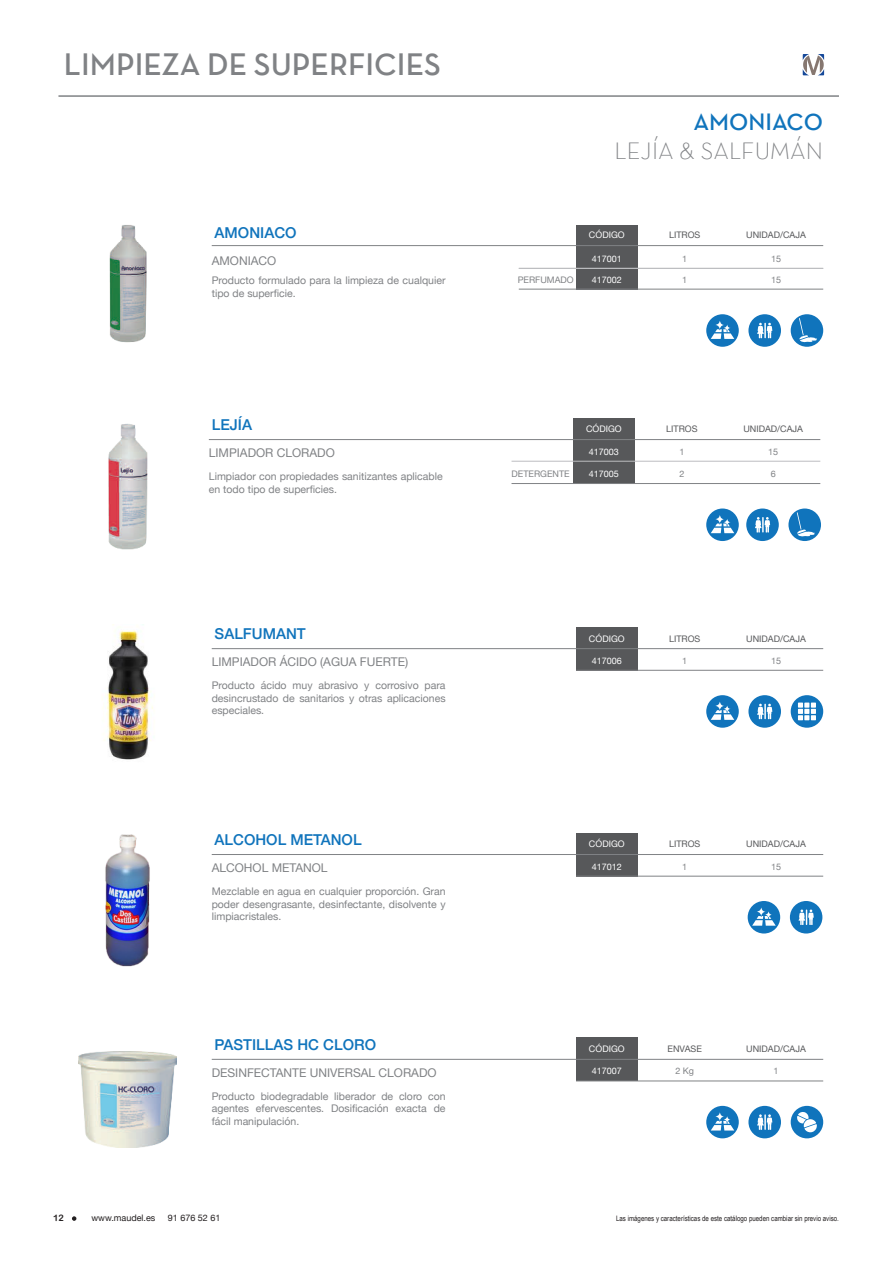
<style>
.page{position:relative;width:893px;height:1263px;background:#fff}
.page>*{position:absolute;margin:0;border:0;box-sizing:border-box;transform-origin:0 0}
.t1{font:31.5px "Neutra Text Demi SC";color:#808285}
.t2{font:24px "Neutra Text Light Alt";color:#808285}
.t3{font:24px "Neutra Text Demi SC";color:#1074bc}
.t4{font:500 15px "Helvetica Neue";color:#1074bc}
.t5{font:12px "Helvetica Neue";color:#808285}
.t6{font:10.5px/12.6px "Helvetica Neue";color:#808285;text-align:justify}
.t7{font:9px "Helvetica Neue";color:#57585a}
.t8{font:9px "Helvetica Neue";color:#fff}
.t9{font:9px "Helvetica Neue";color:#808285}
.t10{font:9px "Helvetica Neue";color:#231f20}
.t11{font:9px "Arial Rounded MT Bold";color:#231f20}
.t12{font:7.5px "Arial Narrow";color:#231f20}
.s1{color:#fff}
</style>
<div class="page">
<svg style="left:72px;top:1216px;width:4px;height:5px"></svg>
<svg style="left:803px;top:54px;width:21px;height:21px"></svg>
<hr style="left:58px;top:95px;width:781px;height:2px;background:#808285">
<div style="left:576px;top:627px;width:62px;height:44px;background:#57585a"></div>
<hr style="left:212px;top:648px;width:611px;height:1px;background:#808285">
<hr style="left:576px;top:670px;width:247px;height:1px;background:#808285">
<img style="left:104px;top:630px;width:49px;height:130px">
<div style="left:748px;top:695px;width:33px;height:33px;background:#1074bc;border-radius:50%"></div>
<svg style="left:757px;top:704px;width:15px;height:15px"></svg>
<div style="left:791px;top:695px;width:32px;height:33px;background:#1074bc;border-radius:50%"></div>
<svg style="left:798px;top:702px;width:18px;height:18px"></svg>
<div style="left:706px;top:695px;width:33px;height:33px;background:#1074bc;border-radius:50%"></div>
<svg style="left:711px;top:702px;width:23px;height:18px"></svg>
<div style="left:576px;top:833px;width:62px;height:43px;background:#57585a"></div>
<hr style="left:212px;top:854px;width:611px;height:1px;background:#808285">
<hr style="left:576px;top:876px;width:247px;height:1px;background:#808285">
<img style="left:105px;top:834px;width:45px;height:133px">
<div style="left:790px;top:901px;width:32px;height:32px;background:#1074bc;border-radius:50%"></div>
<svg style="left:798px;top:909px;width:16px;height:16px"></svg>
<div style="left:748px;top:901px;width:32px;height:32px;background:#1074bc;border-radius:50%"></div>
<svg style="left:752px;top:907px;width:24px;height:19px"></svg>
<div style="left:576px;top:1037px;width:62px;height:44px;background:#57585a"></div>
<img style="left:79px;top:1051px;width:97px;height:96px">
<hr style="left:212px;top:1059px;width:611px;height:1px;background:#808285">
<hr style="left:576px;top:1080px;width:247px;height:1px;background:#808285">
<div style="left:748px;top:1106px;width:33px;height:32px;background:#1074bc;border-radius:50%"></div>
<svg style="left:757px;top:1114px;width:15px;height:16px"></svg>
<div style="left:791px;top:1106px;width:32px;height:32px;background:#1074bc;border-radius:50%"></div>
<svg style="left:797px;top:1112px;width:20px;height:20px"></svg>
<div style="left:706px;top:1106px;width:33px;height:32px;background:#1074bc;border-radius:50%"></div>
<svg style="left:711px;top:1112px;width:23px;height:18px"></svg>
<div style="left:576px;top:225px;width:62px;height:64px;background:#57585a"></div>
<img style="left:109px;top:225px;width:38px;height:118px">
<hr style="left:212px;top:245px;width:611px;height:1px;background:#808285">
<hr style="left:519px;top:289px;width:304px;height:1px;background:#808285">
<div style="left:748px;top:314px;width:33px;height:33px;background:#1074bc;border-radius:50%"></div>
<svg style="left:757px;top:323px;width:15px;height:15px"></svg>
<div style="left:791px;top:314px;width:32px;height:33px;background:#1074bc;border-radius:50%"></div>
<svg style="left:799px;top:318px;width:18px;height:24px"></svg>
<div style="left:706px;top:314px;width:33px;height:33px;background:#1074bc;border-radius:50%"></div>
<svg style="left:711px;top:321px;width:23px;height:18px"></svg>
<hr style="left:519px;top:268px;width:304px;height:1px;background:#bcbdc0">
<div style="left:573px;top:418px;width:62px;height:65px;background:#57585a"></div>
<hr style="left:209px;top:439px;width:611px;height:1px;background:#808285">
<hr style="left:511px;top:461px;width:309px;height:1px;background:#bcbdc0">
<img style="left:108px;top:423px;width:40px;height:127px">
<div style="left:746px;top:508px;width:33px;height:33px;background:#1074bc;border-radius:50%"></div>
<svg style="left:755px;top:517px;width:15px;height:15px"></svg>
<div style="left:788px;top:508px;width:33px;height:33px;background:#1074bc;border-radius:50%"></div>
<svg style="left:797px;top:512px;width:18px;height:25px"></svg>
<svg style="left:706px;top:508px;width:33px;height:33px"></svg>
<svg style="left:711px;top:514px;width:23px;height:19px"></svg>
<hr style="left:511px;top:483px;width:309px;height:1px;background:#808285">
<h1 class="t1" style="left:64px;top:53px;width:379px">LIMPIEZA DE SUPERFICIES</h1>
<h3 class="t4" style="left:215px;top:223px;width:83px">AMONIACO</h3>
<h2 class="t3" style="left:693px;top:113px;width:131px">AMONIACO</h2>
<h2 class="t2" style="left:615px;top:142px;width:210px">LEJÍA &amp; SALFUMÁN</h2>
<p class="t8" style="left:589px;top:230px;width:37px">CÓDIGO</p>
<p class="t7" style="left:669px;top:230px;width:33px">LITROS</p>
<p class="t7" style="left:746px;top:230px;width:61px">UNIDAD/CAJA</p>
<p class="t5" style="left:212px;top:253px;width:66px">AMONIACO</p>
<p class="t8" style="left:592px;top:253px;width:32px">417001</p>
<p class="t9" style="left:682px;top:253px;width:7px">1</p>
<p class="t9" style="left:771px;top:253px;width:12px">15</p>
<p class="t6" style="left:212px;top:274px;width:235px">Producto formulado para la limpieza de cualquier tipo de superficie.</p>
<p class="t9" style="left:518px;top:274px;width:58px">PERFUMADO</p>
<p class="t8" style="left:592px;top:274px;width:32px">417002</p>
<p class="t9" style="left:682px;top:274px;width:7px">1</p>
<p class="t9" style="left:771px;top:274px;width:12px">15</p>
<h3 class="t4" style="left:212px;top:416px;width:42px">LEJÍA</h3>
<p class="t8" style="left:586px;top:424px;width:37px">CÓDIGO</p>
<p class="t7" style="left:666px;top:424px;width:33px">LITROS</p>
<p class="t7" style="left:743px;top:424px;width:61px">UNIDAD/CAJA</p>
<p class="t5" style="left:209px;top:446px;width:128px">LIMPIADOR CLORADO</p>
<p class="t8" style="left:589px;top:446px;width:32px">417003</p>
<p class="t9" style="left:679px;top:446px;width:7px">1</p>
<p class="t9" style="left:768px;top:446px;width:12px">15</p>
<p class="t6" style="left:209px;top:470px;width:235px">Limpiador con propiedades sanitizantes aplicable en todo tipo de superficies.</p>
<p class="t9" style="left:511px;top:468px;width:60px">DETERGENTE</p>
<p class="t8" style="left:589px;top:468px;width:32px">417005</p>
<p class="t9" style="left:679px;top:468px;width:7px">2</p>
<p class="t9" style="left:771px;top:468px;width:7px">6</p>
<h3 class="t4" style="left:215px;top:625px;width:93px">SALFUMANT</h3>
<p class="t8" style="left:589px;top:633px;width:37px">CÓDIGO</p>
<p class="t7" style="left:669px;top:633px;width:33px">LITROS</p>
<p class="t7" style="left:746px;top:633px;width:61px">UNIDAD/CAJA</p>
<p class="t5" style="left:212px;top:655px;width:198px">LIMPIADOR ÁCIDO (AGUA FUERTE)</p>
<p class="t8" style="left:592px;top:655px;width:32px">417006</p>
<p class="t9" style="left:682px;top:655px;width:7px">1</p>
<p class="t9" style="left:771px;top:655px;width:12px">15</p>
<p class="t6" style="left:212px;top:679px;width:235px">Producto ácido muy abrasivo y corrosivo para desincrustado de sanitarios y otras aplicaciones especiales.</p>
<h3 class="t4" style="left:215px;top:831px;width:148px">ALCOHOL METANOL</h3>
<p class="t8" style="left:589px;top:839px;width:37px">CÓDIGO</p>
<p class="t7" style="left:669px;top:839px;width:33px">LITROS</p>
<p class="t7" style="left:746px;top:839px;width:61px">UNIDAD/CAJA</p>
<p class="t5" style="left:212px;top:861px;width:117px">ALCOHOL METANOL</p>
<p class="t8" style="left:592px;top:861px;width:32px">417012</p>
<p class="t9" style="left:682px;top:861px;width:7px">1</p>
<p class="t9" style="left:771px;top:861px;width:12px">15</p>
<p class="t6" style="left:212px;top:885px;width:235px">Mezclable en agua en cualquier proporción. Gran poder desengrasante, desinfectante, disolvente y limpiacristales.</p>
<h3 class="t4" style="left:215px;top:1035px;width:163px">PASTILLAS HC CLORO</h3>
<p class="t8" style="left:589px;top:1044px;width:37px">CÓDIGO</p>
<p class="t7" style="left:668px;top:1044px;width:36px">ENVASE</p>
<p class="t7" style="left:746px;top:1044px;width:61px">UNIDAD/CAJA</p>
<p class="t5" style="left:212px;top:1066px;width:226px">DESINFECTANTE UNIVERSAL CLORADO</p>
<p class="t8" style="left:592px;top:1066px;width:32px">417007</p>
<p class="t9" style="left:675px;top:1066px;width:20px">2 Kg</p>
<p class="t9" style="left:774px;top:1066px;width:7px">1</p>
<p class="t6" style="left:212px;top:1089px;width:235px">Producto biodegradable liberador de cloro con agentes efervescentes. Dosificación exacta de fácil manipulación.</p>
<p class="t11" style="left:53px;top:1212px;width:15px">12<span class="s1">45</span></p>
<p class="t10" style="left:91px;top:1212px;width:65px">www.maudel.es</p>
<p class="t10" style="left:168px;top:1212px;width:54px">91 676 52 61</p>
<p class="t12" style="left:616px;top:1214px;width:224px">Las imágenes y características de este catálogo pueden cambiar sin previo aviso.</p>
</div>
